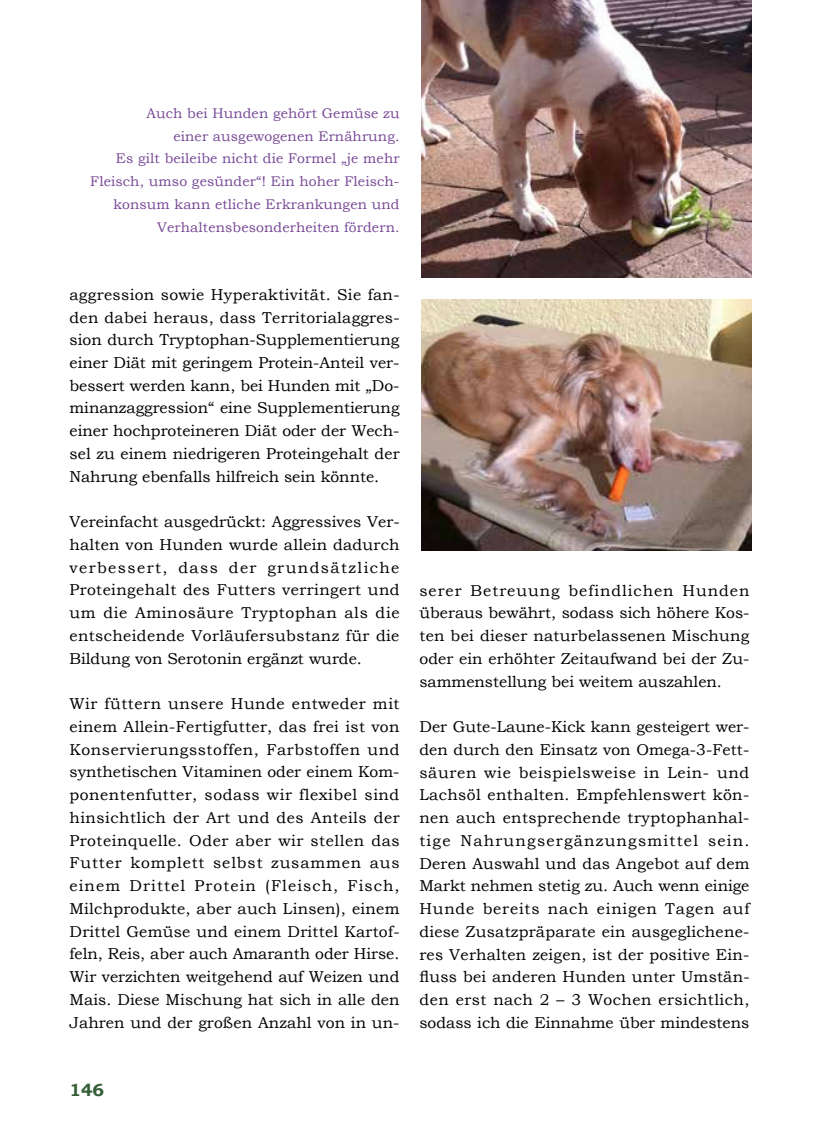
<style>
.page{position:relative;width:819px;height:1141px;background:#fff}
.page>*{position:absolute;margin:0;border:0;box-sizing:border-box;transform-origin:0 0}
.t1{font:700 17.5px "Bookman Old Style";color:#355e37}
.t2{font:15.75px/22.8px "Bookman Old Style";color:#000;text-align:justify}
.t3{font:14px/22.8px "Bookman Old Style";letter-spacing:.01em;color:#774896;text-align:right}
</style>
<div class="page">
<img style="left:422px;top:0;width:330px;height:277px">
<img style="left:422px;top:300px;width:330px;height:250px">
<p class="t3" style="left:90px;top:102px;width:311px">Auch bei Hunden gehört Gemüse zu<br>einer ausgewogenen Ernährung.<br>Es gilt beileibe nicht die Formel „je mehr Fleisch, umso gesünder“! Ein hoher Fleisch&shy;konsum kann etliche Erkrankungen und Verhaltensbesonderheiten fördern.</p>
<p class="t2" style="left:69px;top:283px;width:332px">aggression sowie Hyperaktivität. Sie fan&shy;den dabei heraus, dass Territorialaggres&shy;sion durch Tryptophan-Supplementierung einer Diät mit geringem Protein-Anteil ver&shy;bessert werden kann, bei Hunden mit „Do&shy;minanzaggression“ eine Supplementierung einer hochproteineren Diät oder der Wech&shy;sel zu einem niedrigeren Proteingehalt der Nahrung ebenfalls hilfreich sein könnte.</p>
<p class="t2" style="left:69px;top:511px;width:332px">Vereinfacht ausgedrückt: Aggressives Ver&shy;halten von Hunden wurde allein dadurch verbessert, dass der grundsätzliche Proteingehalt des Futters verringert und um die Aminosäure Tryptophan als die entscheidende Vorläufersubstanz für die Bildung von Serotonin ergänzt wurde.</p>
<p class="t2" style="left:69px;top:692px;width:332px">Wir füttern unsere Hunde entweder mit einem Allein-Fertigfutter, das frei ist von Konservierungsstoffen, Farbstoffen und synthetischen Vitaminen oder einem Kom&shy;ponentenfutter, sodass wir flexibel sind hinsichtlich der Art und des Anteils der Proteinquelle. Oder aber wir stellen das Futter komplett selbst zusammen aus einem Drittel Protein (Fleisch, Fisch, Milchprodukte, aber auch Linsen), einem Drittel Gemüse und einem Drittel Kartof&shy;feln, Reis, aber auch Amaranth oder Hirse.<br>Wir verzichten weitgehend auf Weizen und Mais. Diese Mischung hat sich in alle den Jahren und der großen Anzahl von in un-</p>
<p class="t2" style="left:419px;top:579px;width:331px">serer Betreuung befindlichen Hunden überaus bewährt, sodass sich höhere Kos&shy;ten bei dieser naturbelassenen Mischung oder ein erhöhter Zeitaufwand bei der Zu&shy;sammenstellung bei weitem auszahlen.</p>
<p class="t2" style="left:419px;top:715px;width:332px">Der Gute-Laune-Kick kann gesteigert wer&shy;den durch den Einsatz von Omega-3-Fett&shy;säuren wie beispielsweise in Lein- und Lachsöl enthalten. Empfehlenswert kön&shy;nen auch entsprechende tryptophanhal&shy;tige Nahrungsergänzungsmittel sein.<br>Deren Auswahl und das Angebot auf dem Markt nehmen stetig zu. Auch wenn einige Hunde bereits nach einigen Tagen auf diese Zusatzpräparate ein ausgeglichene&shy;res Verhalten zeigen, ist der positive Ein&shy;fluss bei anderen Hunden unter Umstän&shy;den erst nach 2 – 3 Wochen ersichtlich, sodass ich die Einnahme über mindestens</p>
<p class="t1" style="left:69px;top:1077px;width:36px">146</p>
</div>
